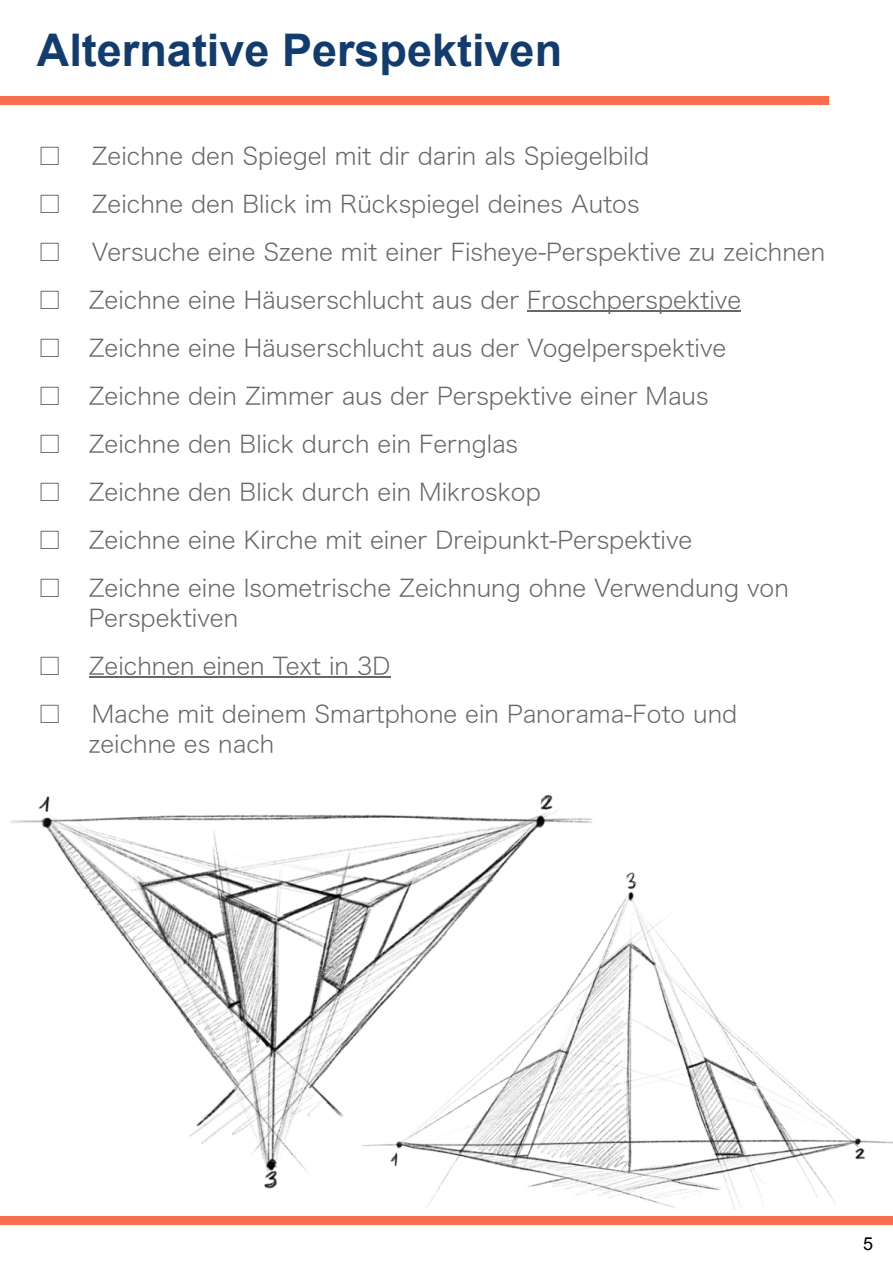
<style>
.page{position:relative;width:893px;height:1263px;background:#fff}
.page>*{position:absolute;margin:0;border:0;box-sizing:border-box;transform-origin:0 0}
.t1{font:700 45px "Arial";color:#123b6e}
.t2{font:24px/30px "Hiragino Sans W2";color:#676767}
.t3{font:18px "Arial";color:#000}
</style>
<div class="page">
<div style="left:0;top:1216px;width:893px;height:8px;background:#fa6e50"></div>
<div style="left:0;top:97px;width:829px;height:8px;background:#fa6e50"></div>
<hr style="left:527px;top:310px;width:214px;height:2px;background:#676767">
<hr style="left:89px;top:676px;width:301px;height:2px;background:#676767">
<img style="left:428px;top:872px;width:465px;height:337px">
<img style="left:11px;top:794px;width:581px;height:400px">
<h1 class="t1" style="left:37px;top:34px;width:527px">Alternative Perspektiven</h1>
<p class="t2" style="left:38px;top:140px;width:613px">□ Zeichne den Spiegel mit dir darin als Spiegelbild</p>
<p class="t2" style="left:38px;top:188px;width:603px">□ Zeichne den Blick im Rückspiegel deines Autos</p>
<p class="t2" style="left:38px;top:236px;width:789px">□ Versuche eine Szene mit einer Fisheye-Perspektive zu zeichnen</p>
<p class="t2" style="left:38px;top:284px;width:705px">□ Zeichne eine Häuserschlucht aus der Froschperspektive</p>
<p class="t2" style="left:38px;top:332px;width:690px">□ Zeichne eine Häuserschlucht aus der Vogelperspektive</p>
<p class="t2" style="left:38px;top:380px;width:672px">□ Zeichne dein Zimmer aus der Perspektive einer Maus</p>
<p class="t2" style="left:38px;top:428px;width:482px">□ Zeichne den Blick durch ein Fernglas</p>
<p class="t2" style="left:38px;top:476px;width:505px">□ Zeichne den Blick durch ein Mikroskop</p>
<p class="t2" style="left:38px;top:524px;width:656px">□ Zeichne eine Kirche mit einer Dreipunkt-Perspektive</p>
<p class="t2" style="left:89px;top:572px;width:702px;text-indent:-51px">□ Zeichne eine Isometrische Zeichnung ohne Verwendung von<br>Perspektiven</p>
<p class="t2" style="left:38px;top:650px;width:354px">□ Zeichnen einen Text in 3D</p>
<p class="t2" style="left:89px;top:698px;width:650px;text-indent:-51px">□ Mache mit deinem Smartphone ein Panorama-Foto und zeichne es nach</p>
<p class="t3" style="left:863px;top:1237px;width:12px">5</p>
</div>
